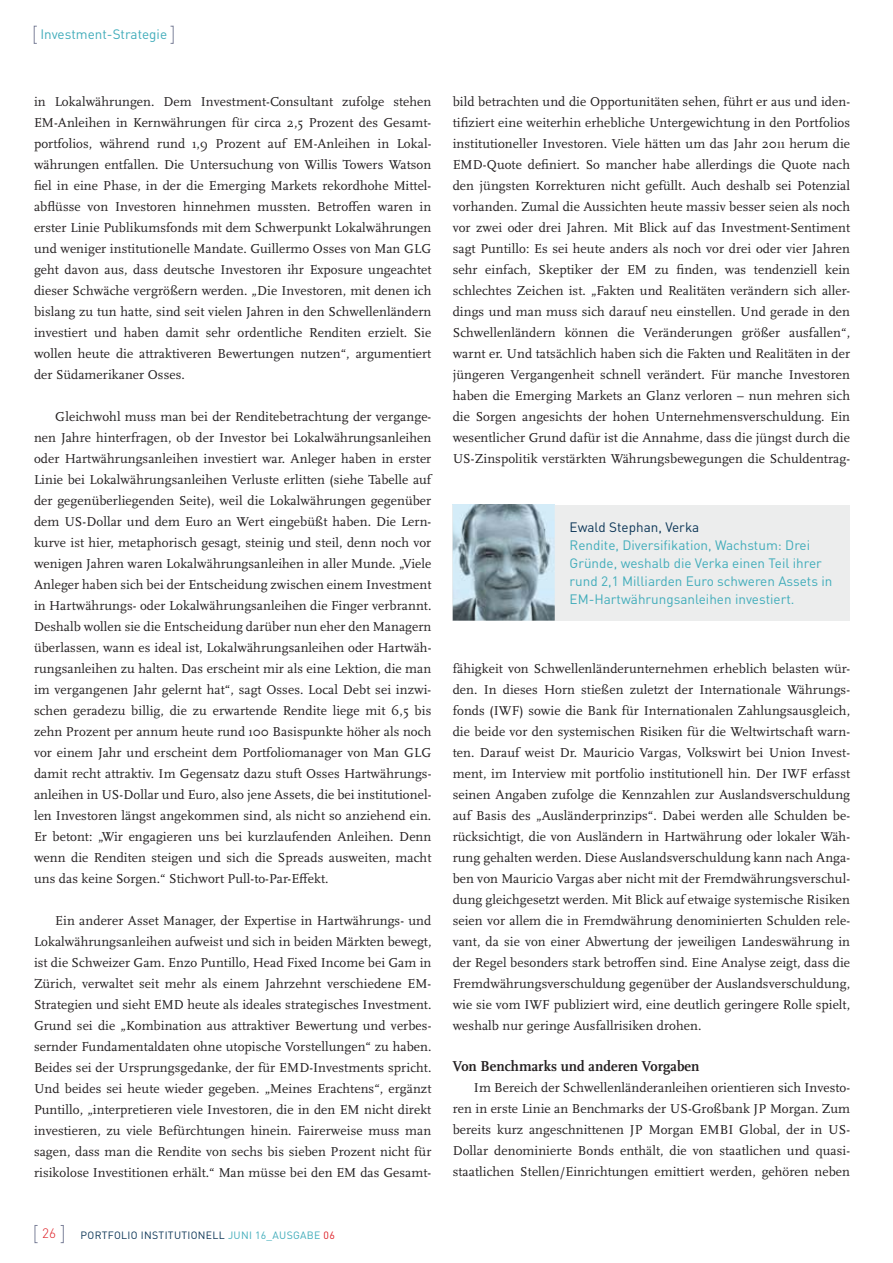
<style>
.page{position:relative;width:893px;height:1263px;background:#fff}
.page>*{position:absolute;margin:0;border:0;box-sizing:border-box;transform-origin:0 0}
.t1{font:700 15px "Scala OT";letter-spacing:.005em;color:#231f20;scale:.95 1}
.t2{font:13.5px/21px "Scala OT";letter-spacing:.005em;color:#231f20;text-align:justify}
.t3{font:13.5px/18px "DINOT";color:#40acba}
.t4{font:13.5px "DINOT";color:#0b3556}
.t5{font:300 13.5px "DINOT";color:#de1e25}
.t6{font:10.5px "DINOT";letter-spacing:.03em;color:#0b3556}
.s1{color:#40acba}
.s2{color:#de1e25}
</style>
<div class="page">
<div style="left:34px;top:26px;width:3px;height:18px;border:1px solid #7d829a"></div>
<div style="left:453px;top:505px;width:397px;height:116px;background:#eceded"></div>
<img style="left:453px;top:505px;width:102px;height:116px">
<p class="t3" style="left:40px;top:27px;width:128px">Investment-Strategie</p>
<p class="t2" style="left:34px;top:92px;width:399px">in Lokalwährungen. Dem Investment-Consultant zufolge stehen EM-Anleihen in Kernwährungen für circa 2,5 Prozent des Gesamt&shy;portfolios, während rund 1,9 Prozent auf EM-Anleihen in Lokal&shy;währungen entfallen. Die Untersuchung von Willis Towers Watson fiel in eine Phase, in der die Emerging Markets rekordhohe Mittel&shy;abflüsse von Investoren hinnehmen mussten. Betroffen waren in erster Linie Publikumsfonds mit dem Schwerpunkt Lokalwährungen und weniger institutionelle Mandate. Guillermo Osses von Man GLG geht davon aus, dass deutsche Investoren ihr Exposure ungeachtet dieser Schwäche vergrößern werden. „Die Investoren, mit denen ich bislang zu tun hatte, sind seit vielen Jahren in den Schwellenländern investiert und haben damit sehr ordentliche Renditen erzielt. Sie wollen heute die attraktiveren Bewertungen nutzen“, argumentiert der Südamerikaner Osses.</p>
<p class="t2" style="left:34px;top:407px;width:399px;text-indent:21px">Gleichwohl muss man bei der Renditebetrachtung der vergange&shy;nen Jahre hinterfragen, ob der Investor bei Lokalwährungsanleihen oder Hartwährungsanleihen investiert war. Anleger haben in erster Linie bei Lokalwährungsanleihen Verluste erlitten (siehe Tabelle auf der gegenüberliegenden Seite), weil die Lokalwährungen gegenüber dem US-Dollar und dem Euro an Wert eingebüßt haben. Die Lern&shy;kurve ist hier, metaphorisch gesagt, steinig und steil, denn noch vor wenigen Jahren waren Lokalwährungsanleihen in aller Munde. „Viele Anleger haben sich bei der Entscheidung zwischen einem Investment in Hartwährungs- oder Lokalwährungsanleihen die Finger verbrannt.<br>Deshalb wollen sie die Entscheidung darüber nun eher den Managern überlassen, wann es ideal ist, Lokalwährungsanleihen oder Hartwäh&shy;rungsanleihen zu halten. Das erscheint mir als eine Lektion, die man im vergangenen Jahr gelernt hat“, sagt Osses. Local Debt sei inzwi&shy;schen geradezu billig, die zu erwartende Rendite liege mit 6,5 bis zehn Prozent per annum heute rund 100 Basispunkte höher als noch vor einem Jahr und erscheint dem Portfoliomanager von Man GLG damit recht attraktiv. Im Gegensatz dazu stuft Osses Hartwährungs&shy;anleihen in US-Dollar und Euro, also jene Assets, die bei institutionel&shy;len Investoren längst angekommen sind, als nicht so anziehend ein.<br>Er betont: „Wir engagieren uns bei kurzlaufenden Anleihen. Denn wenn die Renditen steigen und sich die Spreads ausweiten, macht uns das keine Sorgen.“ Stichwort Pull-to-Par-Effekt.</p>
<p class="t2" style="left:34px;top:911px;width:399px;text-indent:21px">Ein anderer Asset Manager, der Expertise in Hartwährungs- und Lokalwährungsanleihen aufweist und sich in beiden Märkten bewegt, ist die Schweizer Gam. Enzo Puntillo, Head Fixed Income bei Gam in Zürich, verwaltet seit mehr als einem Jahrzehnt verschiedene EM-Strategien und sieht EMD heute als ideales strategisches Investment.<br>Grund sei die „Kombination aus attraktiver Bewertung und verbes&shy;sernder Fundamentaldaten ohne utopische Vorstellungen“ zu haben.<br>Beides sei der Ursprungsgedanke, der für EMD-Investments spricht.<br>Und beides sei heute wieder gegeben. „Meines Erachtens“, ergänzt Puntillo, „interpretieren viele Investoren, die in den EM nicht direkt investieren, zu viele Befürchtungen hinein. Fairerweise muss man sagen, dass man die Rendite von sechs bis sieben Prozent nicht für risikolose Investitionen erhält.“ Man müsse bei den EM das Gesamt-</p>
<p class="t5" style="left:42px;top:1225px;width:15px">26</p>
<p class="t6" style="left:81px;top:1232px;width:256px">PORTFOLIO INSTITUTIONELL <span class="s1">JUNI 16_AUSGABE</span> <span class="s2">06</span></p>
<p class="t2" style="left:453px;top:92px;width:399px">bild betrachten und die Opportunitäten sehen, führt er aus und iden&shy;tifiziert eine weiterhin erhebliche Untergewichtung in den Portfolios institutioneller Investoren. Viele hätten um das Jahr 2011 herum die EMD-Quote definiert. So mancher habe allerdings die Quote nach den jüngsten Korrekturen nicht gefüllt. Auch deshalb sei Potenzial vorhanden. Zumal die Aussichten heute massiv besser seien als noch vor zwei oder drei Jahren. Mit Blick auf das Investment-Sentiment sagt Puntillo: Es sei heute anders als noch vor drei oder vier Jahren sehr einfach, Skeptiker der EM zu finden, was tendenziell kein schlechtes Zeichen ist. „Fakten und Realitäten verändern sich aller&shy;dings und man muss sich darauf neu einstellen. Und gerade in den Schwellenländern können die Veränderungen größer ausfallen“, warnt er. Und tatsächlich haben sich die Fakten und Realitäten in der jüngeren Vergangenheit schnell verändert. Für manche Investoren haben die Emerging Markets an Glanz verloren – nun mehren sich die Sorgen angesichts der hohen Unternehmensverschuldung. Ein wesentlicher Grund dafür ist die Annahme, dass die jüngst durch die US-Zinspolitik verstärkten Währungsbewegungen die Schuldentrag-</p>
<p class="t4" style="left:570px;top:522px;width:131px">Ewald Stephan, Verka</p>
<p class="t3" style="left:570px;top:538px;width:264px">Rendite, Diversifikation, Wachstum: Drei Gründe, weshalb die Verka einen Teil ihrer rund 2,1 Milliarden Euro schweren Assets in EM-Hartwährungsanleihen investiert.</p>
<p class="t2" style="left:453px;top:659px;width:399px">fähigkeit von Schwellenländerunternehmen erheblich belasten wür&shy;den. In dieses Horn stießen zuletzt der Internationale Währungs&shy;fonds (IWF) sowie die Bank für Internationalen Zahlungsausgleich, die beide vor den systemischen Risiken für die Weltwirtschaft warn&shy;ten. Darauf weist Dr. Mauricio Vargas, Volkswirt bei Union Invest&shy;ment, im Interview mit portfolio institutionell hin. Der IWF erfasst seinen Angaben zufolge die Kennzahlen zur Auslandsverschuldung auf Basis des „Ausländerprinzips“. Dabei werden alle Schulden be&shy;rücksichtigt, die von Ausländern in Hartwährung oder lokaler Wäh&shy;rung gehalten werden. Diese Auslandsverschuldung kann nach Anga&shy;ben von Mauricio Vargas aber nicht mit der Fremdwährungsverschul&shy;dung gleichgesetzt werden. Mit Blick auf etwaige systemische Risiken seien vor allem die in Fremdwährung denominierten Schulden rele&shy;vant, da sie von einer Abwertung der jeweiligen Landeswährung in der Regel besonders stark betroffen sind. Eine Analyse zeigt, dass die Fremdwährungsverschuldung gegenüber der Auslandsverschuldung, wie sie vom IWF publiziert wird, eine deutlich geringere Rolle spielt, weshalb nur geringe Ausfallrisiken drohen.</p>
<p class="t1" style="left:453px;top:1060px;width:261px">Von Benchmarks und anderen Vorgaben</p>
<p class="t2" style="left:453px;top:1078px;width:399px;text-indent:21px">Im Bereich der Schwellenländeranleihen orientieren sich Investo&shy;ren in erste Linie an Benchmarks der US-Großbank JP Morgan. Zum bereits kurz angeschnittenen JP Morgan EMBI Global, der in US-Dollar denominierte Bonds enthält, die von staatlichen und quasi&shy;staatlichen Stellen/Einrichtungen emittiert werden, gehören neben</p>
</div>
